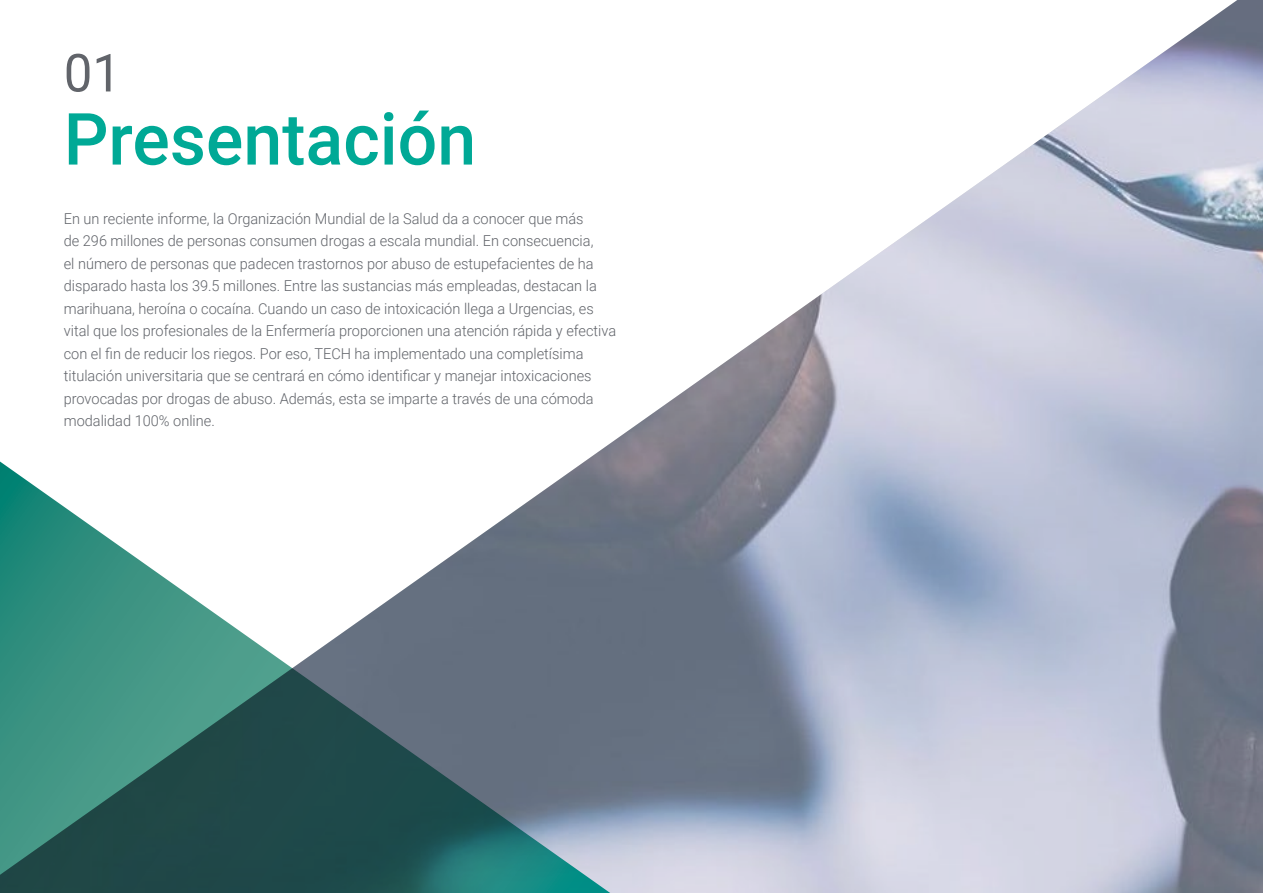
<style>
.page{position:relative;width:1263px;height:893px;background:#fff}
.page>*{position:absolute;margin:0;border:0;box-sizing:border-box;transform-origin:0 0}
.t1{font:500 72px "Roboto";color:#00a996}
.t2{font:52.5px "Roboto";color:#61646a}
.t3{font:300 15px/22.5px "Roboto";color:#61646a}
</style>
<div class="page">
<img style="left:606px;top:0;width:657px;height:893px">
<svg style="left:0;top:446px;width:640px;height:447px"></svg>
<h2 class="t2" style="left:64px;top:36px;width:59px">01</h2>
<h1 class="t1" style="left:64px;top:89px;width:414px">Presentación</h1>
<p class="t3" style="left:64px;top:207px;width:554px">En un reciente informe, la Organización Mundial de la Salud da a conocer que más<br>de 296 millones de personas consumen drogas a escala mundial. En consecuencia,<br>el número de personas que padecen trastornos por abuso de estupefacientes de ha disparado hasta los 39.5 millones. Entre las sustancias más empleadas, destacan la marihuana, heroína o cocaína. Cuando un caso de intoxicación llega a Urgencias, es vital que los profesionales de la Enfermería proporcionen una atención rápida y efectiva con el fin de reducir los riegos. Por eso, TECH ha implementado una completísima titulación universitaria que se centrará en cómo identificar y manejar intoxicaciones provocadas por drogas de abuso. Además, esta se imparte a través de una cómoda modalidad 100% online.</p>
</div>
